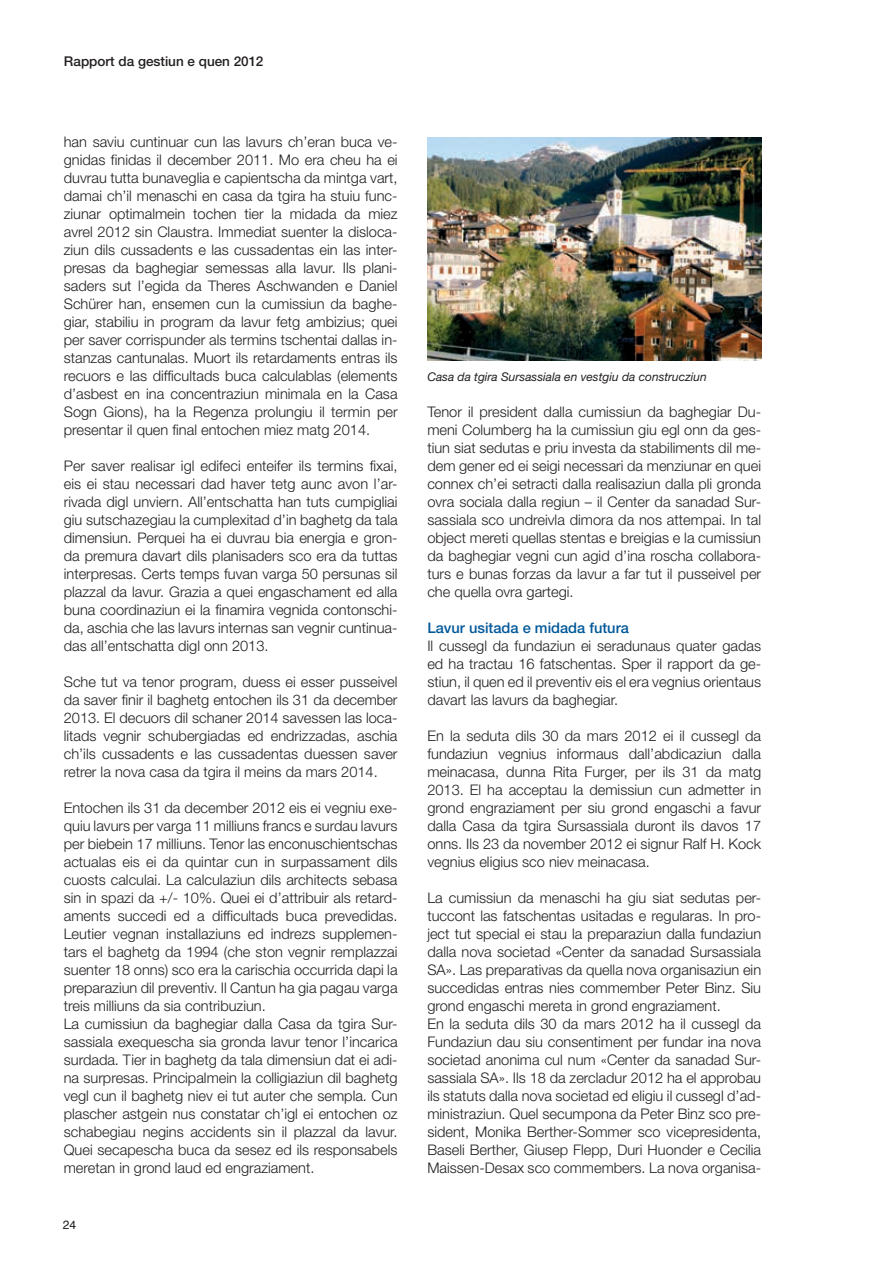
<style>
.page{position:relative;width:893px;height:1263px;background:#fff}
.page>*{position:absolute;margin:0;border:0;box-sizing:border-box;transform-origin:0 0}
.t1{font:300 14.7px/18px "Helvetica Neue";color:#231f20;text-align:justify}
.t2{font:500 14.7px "Helvetica Neue";color:#005899}
.t3{font:500 13.5px "Helvetica Neue";color:#231f20}
.t4{font:italic 12px "Helvetica Neue";color:#231f20}
.t5{font:12px "Helvetica";color:#231f20}
</style>
<div class="page">
<img style="left:427px;top:137px;width:334px;height:223px">
<p class="t3" style="left:64px;top:53px;width:201px">Rapport da gestiun e quen 2012</p>
<p class="t1" style="left:64px;top:132px;width:335px">han saviu cuntinuar cun las lavurs ch’eran buca ve&shy;gnidas finidas il december 2011. Mo era cheu ha ei duvrau tutta bunaveglia e capientscha da mintga vart, damai ch’il menaschi en casa da tgira ha stuiu func&shy;ziunar optimalmein tochen tier la midada da miez avrel 2012 sin Claustra. Immediat suenter la disloca&shy;ziun dils cussadents e las cussadentas ein las inter&shy;presas da baghegiar semessas alla lavur. Ils plani&shy;saders sut l’egida da Theres Aschwanden e Daniel Schürer han, ensemen cun la cumissiun da baghe&shy;giar, stabiliu in program da lavur fetg ambizius; quei per saver corrispunder als termins tschentai dallas in&shy;stanzas cantunalas. Muort ils retardaments entras ils recuors e las difficultads buca calculablas (elements d’asbest en ina concentraziun minimala en la Casa Sogn Gions), ha la Regenza prolungiu il termin per presentar il quen final entochen miez matg 2014.</p>
<p class="t1" style="left:64px;top:456px;width:335px">Per saver realisar igl edifeci enteifer ils termins fixai, eis ei stau necessari dad haver tetg aunc avon l’ar&shy;rivada digl unviern. All’entschatta han tuts cumpigliai giu sutschazegiau la cumplexitad d’in baghetg da tala dimensiun. Perquei ha ei duvrau bia energia e gron&shy;da premura davart dils planisaders sco era da tuttas interpresas. Certs temps fuvan varga 50 persunas sil plazzal da lavur. Grazia a quei engaschament ed alla buna coordinaziun ei la finamira vegnida contonschi&shy;da, aschia che las lavurs internas san vegnir cuntinua&shy;das all’entschatta digl onn 2013.</p>
<p class="t1" style="left:64px;top:672px;width:335px">Sche tut va tenor program, duess ei esser pusseivel da saver finir il baghetg entochen ils 31 da december 2013. El decuors dil schaner 2014 savessen las loca&shy;litads vegnir schubergiadas ed endrizzadas, aschia ch’ils cussadents e las cussadentas duessen saver retrer la nova casa da tgira il meins da mars 2014.</p>
<p class="t1" style="left:64px;top:798px;width:335px;text-align:left">Entochen ils 31 da december 2012 eis ei vegniu exe&shy;quiu lavurs per varga 11 milliuns francs e surdau lavurs per biebein 17 milliuns. Tenor las enconuschientschas actualas eis ei da quintar cun in surpassament dils cuosts calculai. La calculaziun dils architects sebasa sin in spazi da +/- 10%. Quei ei d’attribuir als retard&shy;aments succedi ed a difficultads buca prevedidas.<br>Leutier vegnan installaziuns ed indrezs supplemen&shy;tars el baghetg da 1994 (che ston vegnir remplazzai suenter 18 onns) sco era la carischia occurrida dapi la preparaziun dil preventiv. Il Cantun ha gia pagau varga treis milliuns da sia contribuziun.<br>La cumissiun da baghegiar dalla Casa da tgira Sur&shy;sassiala exequescha sia gronda lavur tenor l’incarica surdada. Tier in baghetg da tala dimensiun dat ei adi&shy;na surpresas. Principalmein la colligiaziun dil baghetg vegl cun il baghetg niev ei tut auter che sempla. Cun plascher astgein nus constatar ch’igl ei entochen oz schabegiau negins accidents sin il plazzal da lavur.<br>Quei secapescha buca da sesez ed ils responsabels meretan in grond laud ed engraziament.</p>
<p class="t5" style="left:63px;top:1215px;width:15px">24</p>
<p class="t4" style="left:427px;top:369px;width:281px">Casa da tgira Sursassiala en vestgiu da construcziun</p>
<p class="t1" style="left:427px;top:402px;width:335px">Tenor il president dalla cumissiun da baghegiar Du&shy;meni Columberg ha la cumissiun giu egl onn da ges&shy;tiun siat sedutas e priu investa da stabiliments dil me&shy;dem gener ed ei seigi necessari da menziunar en quei connex ch’ei setracti dalla realisaziun dalla pli gronda ovra sociala dalla regiun – il Center da sanadad Sur&shy;sassiala sco undreivla dimora da nos attempai. In tal object mereti quellas stentas e breigias e la cumissiun da baghegiar vegni cun agid d’ina roscha collabora&shy;turs e bunas forzas da lavur a far tut il pusseivel per che quella ovra gartegi.</p>
<p class="t2" style="left:427px;top:619px;width:203px">Lavur usitada e midada futura</p>
<p class="t1" style="left:427px;top:636px;width:335px">Il cussegl da fundaziun ei seradunaus quater gadas ed ha tractau 16 fatschentas. Sper il rapport da ge&shy;stiun, il quen ed il preventiv eis el era vegnius orientaus davart las lavurs da baghegiar.</p>
<p class="t1" style="left:427px;top:726px;width:335px">En la seduta dils 30 da mars 2012 ei il cussegl da fundaziun vegnius informaus dall’abdicaziun dalla meinacasa, dunna Rita Furger, per ils 31 da matg 2013. El ha acceptau la demissiun cun admetter in grond engraziament per siu grond engaschi a favur dalla Casa da tgira Sursassiala duront ils davos 17 onns. Ils 23 da november 2012 ei signur Ralf H. Kock vegnius eligius sco niev meinacasa.</p>
<p class="t1" style="left:427px;top:888px;width:335px;text-align:left">La cumissiun da menaschi ha giu siat sedutas per&shy;tuccont las fatschentas usitadas e regularas. In pro&shy;ject tut special ei stau la preparaziun dalla fundaziun dalla nova societad «Center da sanadad Sursassiala SA». Las preparativas da quella nova organisaziun ein succedidas entras nies commember Peter Binz. Siu grond engaschi mereta in grond engraziament.<br>En la seduta dils 30 da mars 2012 ha il cussegl da Fundaziun dau siu consentiment per fundar ina nova societad anonima cul num «Center da sanadad Sur&shy;sassiala SA». Ils 18 da zercladur 2012 ha el approbau ils statuts dalla nova societad ed eligiu il cussegl d’ad&shy;ministraziun. Quel secumpona da Peter Binz sco pre&shy;sident, Monika Berther-Sommer sco vicepresidenta, Baseli Berther, Giusep Flepp, Duri Huonder e Cecilia Maissen-Desax sco commembers. La nova organisa-</p>
</div>
